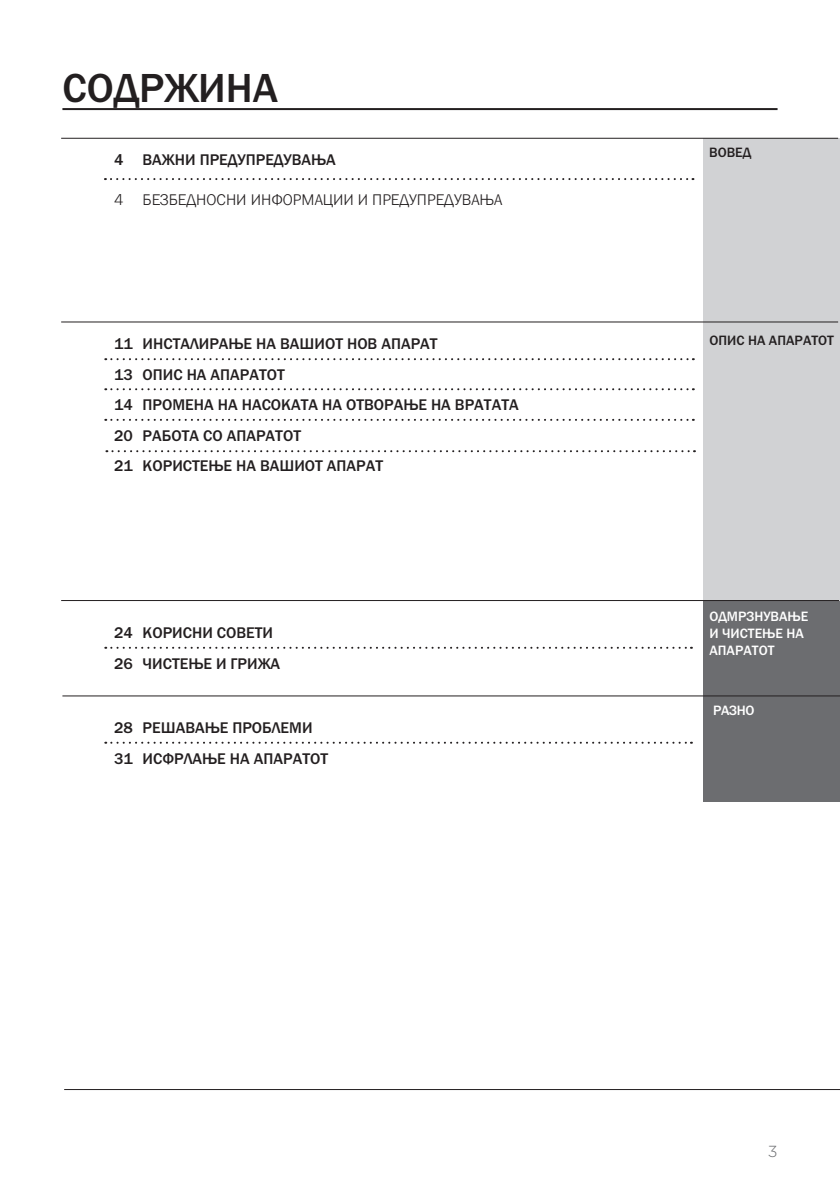
<style>
.page{position:relative;width:840px;height:1191px;background:#fff}
.page>*{position:absolute;margin:0;border:0;box-sizing:border-box;transform-origin:0 0}
.glavni_naslov_3stran{font:500 42px "Franklin Gothic URW";color:#231f20}
.t1{font:500 16px "Franklin Gothic URW";color:#231f20}
.t2{font:300 16px "Franklin Gothic URW";color:#231f20}
.t3{font:300 16px "Gotham";color:#6c6d70}
.kazalo_ob_strani{font:500 14px "Franklin Gothic URW";color:#fff}
.kazalo_ob_strani-2{font:500 14px "Franklin Gothic URW";color:#231f20}
</style>
<div class="page">
<hr style="left:62px;top:108px;width:715px;height:2px;background:#231f20">
<div style="left:703px;top:695px;width:136px;height:106px;background:#6c6d70"></div>
<div style="left:703px;top:601px;width:136px;height:94px;background:#6c6d70"></div>
<div style="left:703px;top:322px;width:136px;height:279px;background:#d1d2d4"></div>
<div style="left:703px;top:138px;width:136px;height:184px;background:#d1d2d4"></div>
<hr style="left:61px;top:138px;width:776px;height:1px;background:#231f20">
<hr style="left:61px;top:322px;width:776px;height:1px;background:#231f20">
<hr style="left:61px;top:600px;width:777px;height:1px;background:#231f20">
<svg style="left:105px;top:647px;width:586px;height:2px"></svg>
<svg style="left:105px;top:388px;width:588px;height:2px"></svg>
<svg style="left:105px;top:358px;width:588px;height:2px"></svg>
<hr style="left:64px;top:1089px;width:775px;height:1px;background:#231f20">
<svg style="left:105px;top:419px;width:588px;height:2px"></svg>
<svg style="left:105px;top:741px;width:586px;height:2px"></svg>
<svg style="left:105px;top:178px;width:588px;height:2px"></svg>
<hr style="left:62px;top:695px;width:777px;height:1px;background:#231f20">
<svg style="left:106px;top:450px;width:588px;height:2px"></svg>
<p class="glavni_naslov_3stran" style="left:62px;top:62px;width:217px">СОДРЖИНА</p>
<p class="t1" style="left:114px;top:149px;width:223px">4 ВАЖНИ ПРЕДУПРЕДУВАЊА</p>
<p class="t2" style="left:114px;top:190px;width:389px">4 БЕЗБЕДНОСНИ ИНФОРМАЦИИ И ПРЕДУПРЕДУВАЊА</p>
<p class="t1" style="left:114px;top:334px;width:325px">11 ИНСТАЛИРАЊЕ НА ВАШИОТ НОВ АПАРАТ</p>
<p class="t1" style="left:114px;top:364px;width:172px">13 ОПИС НА АПАРАТОТ</p>
<p class="t1" style="left:114px;top:395px;width:406px">14 ПРОМЕНА НА НАСОКАТА НА ОТВОРАЊЕ НА ВРАТАТА</p>
<p class="t1" style="left:114px;top:426px;width:188px">20 РАБОТА СО АПАРАТОТ</p>
<p class="t1" style="left:114px;top:456px;width:270px">21 КОРИСТЕЊЕ НА ВАШИОТ АПАРАТ</p>
<p class="t1" style="left:114px;top:623px;width:160px">24 КОРИСНИ СОВЕТИ</p>
<p class="t1" style="left:114px;top:653px;width:167px">26 ЧИСТЕЊЕ И ГРИЖА</p>
<p class="t1" style="left:114px;top:718px;width:200px">28 РЕШАВАЊЕ ПРОБЛЕМИ</p>
<p class="t1" style="left:114px;top:748px;width:215px">31 ИСФРЛАЊЕ НА АПАРАТОТ</p>
<p class="kazalo_ob_strani-2" style="left:708px;top:144px;width:43px">ВОВЕД</p>
<p class="kazalo_ob_strani-2" style="left:709px;top:331px;width:126px">ОПИС НА АПАРАТОТ</p>
<p class="kazalo_ob_strani" style="left:709px;top:608px;width:100px">ОДМРЗНУВАЊЕ</p>
<p class="kazalo_ob_strani" style="left:709px;top:625px;width:96px">И ЧИСТЕЊЕ НА</p>
<p class="kazalo_ob_strani" style="left:709px;top:641px;width:66px">АПАРАТОТ</p>
<p class="kazalo_ob_strani" style="left:712px;top:701px;width:43px">РАЗНО</p>
<p class="t3" style="left:767px;top:1140px;width:11px">3</p>
</div>
